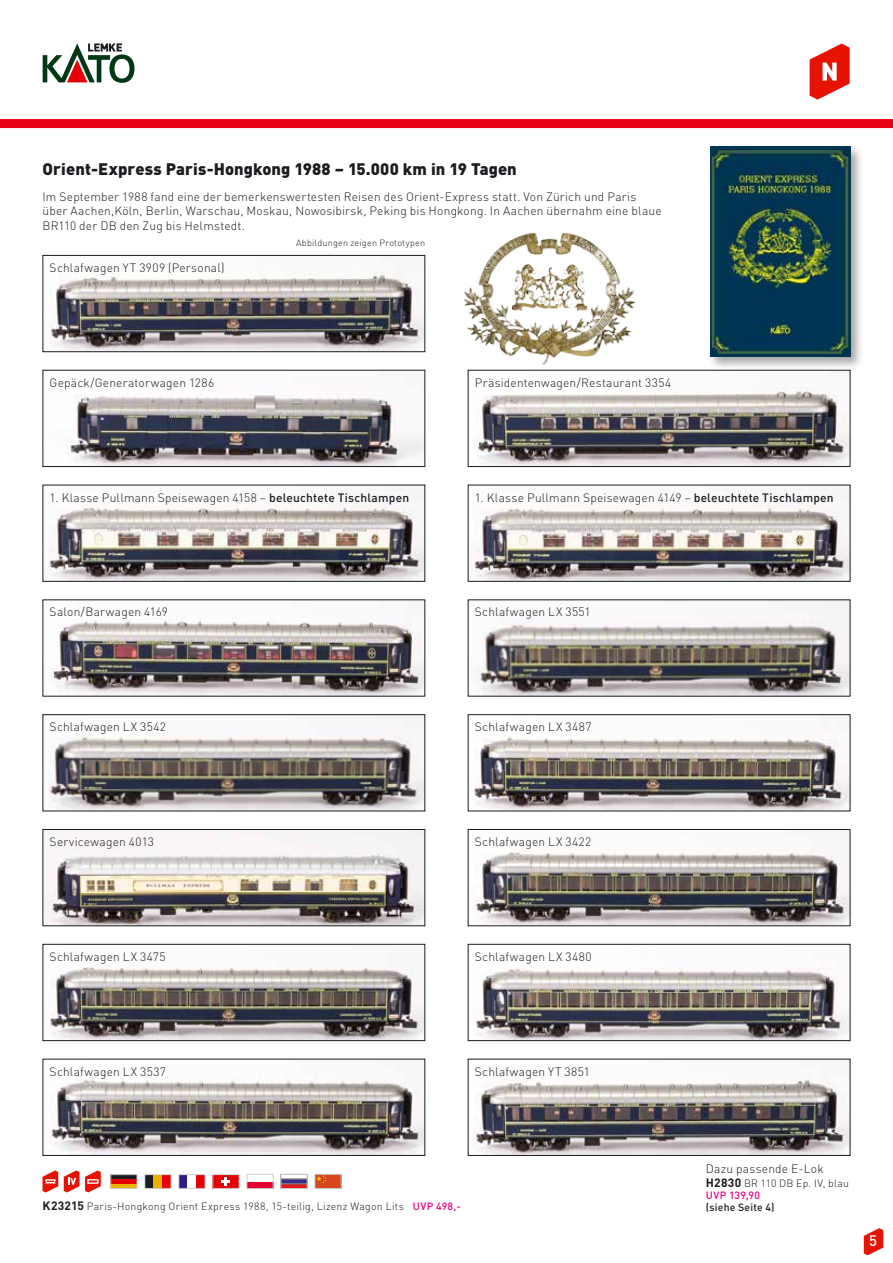
<style>
.page{position:relative;width:893px;height:1263px;background:#fff}
.page>*{position:absolute;margin:0;border:0;box-sizing:border-box;transform-origin:0 0}
.t1{font:900 16.5px "DIN";letter-spacing:.005em;color:#1b1c20}
.t2{font:500 15px "DIN";color:#fff}
.t3{font:300 12px/14.4px "DIN";letter-spacing:.015em;color:#1b1c20}
.t4{font:300 12px "DIN";letter-spacing:.035em;color:#1b1c20}
.t5{font:300 10.5px/12px "DIN";letter-spacing:.025em;color:#1b1c20}
.t6{font:500 10.5px "DIN";letter-spacing:.02em;color:#1b1c20}
.t7{font:300 9px "DIN";letter-spacing:.025em;color:#1b1c20}
.s1{font-weight:500}
.s2{font-weight:700;font-size:12px}
.s3{font-weight:500;color:#e50083}
</style>
<div class="page">
<div style="left:0;top:119px;width:893px;height:9px;background:#e60012"></div>
<svg style="left:43px;top:43px;width:92px;height:40px"></svg>
<svg style="left:810px;top:44px;width:40px;height:56px"></svg>
<img style="left:49px;top:272px;width:374px;height:78px">
<div style="left:43px;top:255px;width:382px;height:97px;border:1px solid #1b1c20"></div>
<img style="left:67px;top:394px;width:356px;height:71px">
<div style="left:43px;top:370px;width:382px;height:97px;border:1px solid #1b1c20"></div>
<img style="left:49px;top:500px;width:374px;height:80px">
<div style="left:43px;top:485px;width:382px;height:97px;border:1px solid #1b1c20"></div>
<img style="left:50px;top:617px;width:373px;height:77px">
<img style="left:49px;top:734px;width:374px;height:75px">
<div style="left:43px;top:714px;width:382px;height:97px;border:1px solid #1b1c20"></div>
<img style="left:45px;top:831px;width:378px;height:93px">
<div style="left:43px;top:829px;width:382px;height:97px;border:1px solid #1b1c20"></div>
<img style="left:50px;top:967px;width:373px;height:72px">
<div style="left:43px;top:944px;width:382px;height:97px;border:1px solid #1b1c20"></div>
<img style="left:49px;top:1074px;width:374px;height:80px">
<div style="left:43px;top:1059px;width:382px;height:97px;border:1px solid #1b1c20"></div>
<img style="left:475px;top:386px;width:373px;height:79px">
<div style="left:468px;top:370px;width:382px;height:97px;border:1px solid #1b1c20"></div>
<img style="left:474px;top:506px;width:374px;height:74px">
<div style="left:468px;top:485px;width:382px;height:97px;border:1px solid #1b1c20"></div>
<img style="left:474px;top:602px;width:374px;height:92px">
<img style="left:474px;top:736px;width:374px;height:73px">
<div style="left:468px;top:714px;width:382px;height:97px;border:1px solid #1b1c20"></div>
<img style="left:474px;top:851px;width:374px;height:73px">
<div style="left:468px;top:829px;width:382px;height:97px;border:1px solid #1b1c20"></div>
<img style="left:475px;top:968px;width:373px;height:71px">
<div style="left:468px;top:944px;width:382px;height:97px;border:1px solid #1b1c20"></div>
<img style="left:474px;top:1074px;width:374px;height:80px">
<div style="left:468px;top:1059px;width:382px;height:97px;border:1px solid #1b1c20"></div>
<svg style="left:43px;top:1170px;width:15px;height:22px"></svg>
<svg style="left:64px;top:1170px;width:37px;height:22px"></svg>
<div style="left:87px;top:1179px;width:12px;height:5px;border:1px solid #fff"></div>
<hr style="left:111px;top:1184px;width:26px;height:4px;background:#e9b200">
<div style="left:111px;top:1179px;width:26px;height:5px;background:#e60005"></div>
<div style="left:111px;top:1174px;width:26px;height:5px;background:#1b1c20"></div>
<div style="left:111px;top:1174px;width:26px;height:14px;border:1px solid #ced0d2"></div>
<div style="left:145px;top:1174px;width:8px;height:14px;background:#1b1c20"></div>
<div style="left:153px;top:1174px;width:9px;height:14px;background:#e9b200"></div>
<div style="left:162px;top:1174px;width:9px;height:14px;background:#e60005"></div>
<div style="left:145px;top:1174px;width:26px;height:14px;border:1px solid #ced0d2"></div>
<div style="left:179px;top:1174px;width:8px;height:14px;background:#2e1d86"></div>
<div style="left:196px;top:1174px;width:9px;height:14px;background:#e60005"></div>
<div style="left:179px;top:1174px;width:26px;height:14px;border:1px solid #ced0d2"></div>
<div style="left:213px;top:1174px;width:26px;height:14px;background:#e60005"></div>
<svg style="left:222px;top:1177px;width:8px;height:8px"></svg>
<div style="left:213px;top:1174px;width:26px;height:14px;border:1px solid #ced0d2"></div>
<div style="left:247px;top:1181px;width:26px;height:7px;background:#e60030"></div>
<div style="left:247px;top:1174px;width:26px;height:15px;border:1px solid #ced0d2"></div>
<div style="left:281px;top:1174px;width:26px;height:5px;border:1px solid #7d7d81"></div>
<div style="left:281px;top:1179px;width:26px;height:5px;background:#372b8b"></div>
<div style="left:281px;top:1179px;width:26px;height:5px;border:1px solid #7d7d81"></div>
<div style="left:281px;top:1174px;width:26px;height:15px;border:1px solid #ced0d2"></div>
<div style="left:315px;top:1174px;width:26px;height:14px;background:#d7461d"></div>
<svg style="left:317px;top:1176px;width:9px;height:7px"></svg>
<div style="left:315px;top:1174px;width:26px;height:15px;border:1px solid #ced0d2"></div>
<img style="left:463px;top:232px;width:173px;height:133px">
<div style="left:708px;top:144px;width:157px;height:226px;background:#1b1c20;opacity:.39"></div>
<img style="left:710px;top:146px;width:140px;height:210px">
<svg style="left:864px;top:1228px;width:19px;height:27px"></svg>
<h1 class="t1" style="left:43px;top:158px;width:476px">Orient-Express Paris-Hongkong 1988 – 15.000 km in 19 Tagen</h1>
<p class="t3" style="left:43px;top:189px;width:621px">Im September 1988 fand eine der bemerkenswertesten Reisen des Orient-Express statt. Von Zürich und Paris über Aachen,Köln, Berlin, Warschau, Moskau, Nowosibirsk, Peking bis Hongkong. In Aachen übernahm eine blaue<br>BR110 der DB den Zug bis Helmstedt.</p>
<p class="t3" style="left:50px;top:260px;width:176px">Schlafwagen YT 3909 (Personal)</p>
<p class="t7" style="left:296px;top:238px;width:131px">Abbildungen zeigen Prototypen</p>
<p class="t3" style="left:50px;top:375px;width:166px">Gepäck/Generatorwagen 1286</p>
<p class="t3" style="left:475px;top:375px;width:198px">Präsidentenwagen/Restaurant 3354</p>
<p class="t3" style="left:50px;top:490px;width:361px">1. Klasse Pullmann Speisewagen 4158 – <span class="s1">beleuchtete Tischlampen</span></p>
<p class="t3" style="left:475px;top:490px;width:360px">1. Klasse Pullmann Speisewagen 4149 – <span class="s1">beleuchtete Tischlampen</span></p>
<p class="t3" style="left:50px;top:605px;width:120px">Salon/Barwagen 4169</p>
<p class="t3" style="left:475px;top:605px;width:117px">Schlafwagen LX 3551</p>
<p class="t3" style="left:50px;top:719px;width:118px">Schlafwagen LX 3542</p>
<p class="t3" style="left:475px;top:719px;width:118px">Schlafwagen LX 3487</p>
<p class="t3" style="left:50px;top:834px;width:106px">Servicewagen 4013</p>
<p class="t3" style="left:475px;top:834px;width:118px">Schlafwagen LX 3422</p>
<p class="t3" style="left:50px;top:949px;width:118px">Schlafwagen LX 3475</p>
<p class="t4" style="left:475px;top:949px;width:118px">Schlafwagen LX 3480</p>
<p class="t3" style="left:50px;top:1064px;width:118px">Schlafwagen LX 3537</p>
<p class="t3" style="left:475px;top:1064px;width:117px">Schlafwagen YT 3851</p>
<p class="t5" style="left:43px;top:1200px;width:420px"><span class="s2">K23215</span> Paris-Hongkong Orient Express 1988, 15-teilig, Lizenz Wagon Lits <span class="s3">UVP 498,-</span></p>
<p class="t3" style="left:706px;top:1162px;width:119px">Dazu passende E-Lok</p>
<p class="t5" style="left:706px;top:1177px;width:145px"><span class="s2">H2830</span> BR 110 DB Ep. IV, blau<br><span class="s3">UVP 139,90</span></p>
<p class="t6" style="left:706px;top:1200px;width:70px">(siehe Seite 4)</p>
<p class="t2" style="left:869px;top:1231px;width:9px">5</p>
</div>
